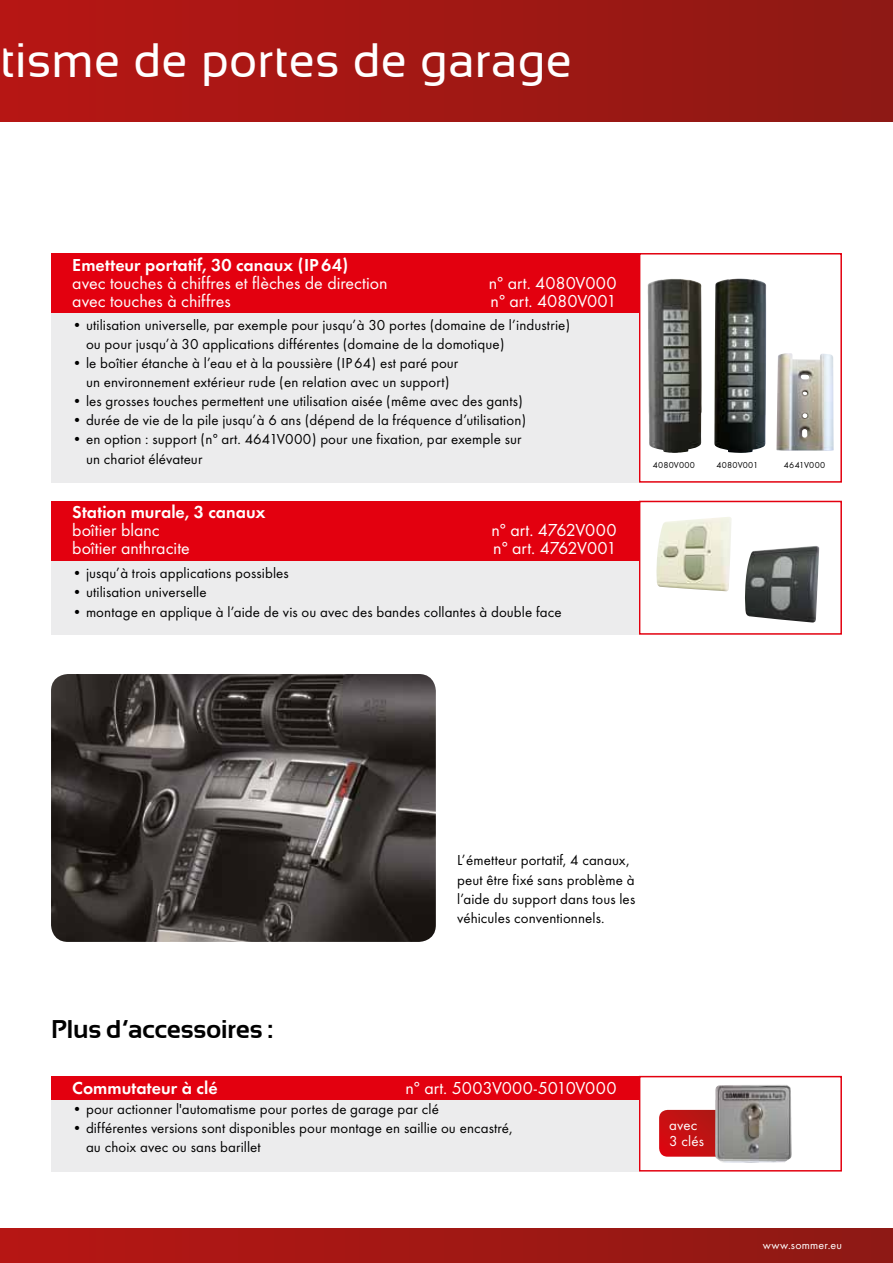
<style>
.page{position:relative;width:893px;height:1263px;background:#fff}
.page>*{position:absolute;margin:0;border:0;box-sizing:border-box;transform-origin:0 0}
.t1{font:48px "Sansation";letter-spacing:.005em;color:#fff}
.t2{font:700 25.5px "Sansation";color:#000}
.t3{font:18px "Futura T Boo";color:#fff}
.t4{font:18px "Futura T Dem";color:#fff}
.t5{font:18px "Futura T Boo";letter-spacing:-.025em;color:#fff}
.t6{font:15px/19.2px "Futura T Boo";letter-spacing:.005em;color:#000}
.t7{font:15px/16.5px "Futura T Boo";letter-spacing:.01em;color:#fff}
.t8{font:12px "Futura T Boo";letter-spacing:.015em;color:#fff}
.t9{font:9px "Futura T Boo";letter-spacing:.025em;color:#000}
</style>
<div class="page">
<svg style="left:659px;top:1110px;width:56px;height:47px;background:#c61517"></svg>
<img style="left:715px;top:1085px;width:77px;height:78px">
<div style="left:639px;top:1076px;width:203px;height:95px;border:2px solid #e3000f"></div>
<div style="left:639px;top:253px;width:203px;height:230px;background:#fff;border:2px solid #e3000f"></div>
<img style="left:776px;top:353px;width:58px;height:98px">
<img style="left:714px;top:279px;width:52px;height:174px">
<img style="left:647px;top:279px;width:55px;height:174px">
<img style="left:745px;top:546px;width:74px;height:76px">
<div style="left:639px;top:501px;width:203px;height:134px;border:2px solid #e3000f"></div>
<img style="left:656px;top:517px;width:76px;height:74px">
<img style="left:51px;top:674px;width:385px;height:268px">
<div style="left:0;top:1229px;width:893px;height:34px;background:linear-gradient(to right,#b61614,#8d1914)"></div>
<div style="left:0;top:0;width:893px;height:121px;background:linear-gradient(to right,#b61614,#8d1914)"></div>
<div style="left:51px;top:1097px;width:588px;height:74px;background:#ececed"></div>
<div style="left:51px;top:1076px;width:588px;height:23px;background:#e3000f"></div>
<div style="left:51px;top:310px;width:588px;height:173px;background:#ececed"></div>
<div style="left:51px;top:253px;width:588px;height:60px;background:#e3000f"></div>
<div style="left:51px;top:558px;width:588px;height:77px;background:#ececed"></div>
<div style="left:51px;top:501px;width:588px;height:59px;background:#e3000f"></div>
<h1 class="t1" style="left:0;top:34px;width:574px">tisme de portes de garage</h1>
<p class="t4" style="left:72px;top:254px;width:277px">Emetteur portatif, 30 canaux (IP64)</p>
<p class="t3" style="left:72px;top:273px;width:317px">avec touches à chiffres et flèches de direction</p>
<p class="t3" style="left:489px;top:273px;width:129px">n°art. 4080V000</p>
<p class="t3" style="left:72px;top:291px;width:160px">avec touches à chiffres</p>
<p class="t3" style="left:491px;top:291px;width:127px">n°art. 4080V001</p>
<p class="t6" style="left:86px;top:315px;width:486px;text-indent:-14px">• utilisation universelle, par exemple pour jusqu’à 30 portes (domaine de l’industrie) ou pour jusqu’à 30 applications différentes (domaine de la domotique)</p>
<p class="t6" style="left:72px;top:353px;width:388px;text-align:center">• le boîtier étanche à l’eau et à la poussière (IP64) est paré pour un environnement extérieur rude (en relation avec un support)</p>
<p class="t6" style="left:72px;top:392px;width:452px">• les grosses touches permettent une utilisation aisée (même avec des gants)</p>
<p class="t6" style="left:72px;top:411px;width:455px">• durée de vie de la pile jusqu’à 6 ans (dépend de la fréquence d’utilisation)</p>
<p class="t6" style="left:86px;top:430px;width:437px;text-indent:-14px">• en option : support (n°art. 4641V000) pour une fixation, par exemple sur un chariot élévateur</p>
<p class="t4" style="left:72px;top:502px;width:195px">Station murale, 3 canaux</p>
<p class="t3" style="left:72px;top:520px;width:89px">boîtier blanc</p>
<p class="t3" style="left:491px;top:520px;width:127px">n°art. 4762V000</p>
<p class="t3" style="left:72px;top:538px;width:119px">boîtier anthracite</p>
<p class="t5" style="left:493px;top:538px;width:125px">n°art. 4762V001</p>
<p class="t6" style="left:72px;top:564px;width:218px">• jusqu’à trois applications possibles</p>
<p class="t6" style="left:72px;top:583px;width:136px">• utilisation universelle</p>
<p class="t6" style="left:72px;top:602px;width:491px">• montage en applique à l’aide de vis ou avec des bandes collantes à double face</p>
<p class="t9" style="left:653px;top:460px;width:44px">4080V000</p>
<p class="t9" style="left:716px;top:460px;width:43px">4080V001</p>
<p class="t9" style="left:784px;top:460px;width:43px">4641V000</p>
<p class="t6" style="left:457px;top:851px;width:180px">L’émetteur portatif, 4 canaux, peut être fixé sans problème à l’aide du support dans tous les véhicules conventionnels.</p>
<h2 class="t2" style="left:51px;top:1014px;width:224px">Plus d’accessoires :</h2>
<p class="t4" style="left:72px;top:1077px;width:147px">Commutateur à clé</p>
<p class="t3" style="left:405px;top:1077px;width:213px">n°art. 5003V000-5010V000</p>
<p class="t6" style="left:72px;top:1100px;width:368px">• pour actionner l'automatisme pour portes de garage par clé</p>
<p class="t6" style="left:86px;top:1119px;width:428px;text-indent:-14px">• différentes versions sont disponibles pour montage en saillie ou encastré, au choix avec ou sans barillet</p>
<p class="t7" style="left:669px;top:1116px;width:36px">avec<br>3 clés</p>
<p class="t8" style="left:763px;top:1238px;width:81px">www.sommer.eu</p>
</div>
